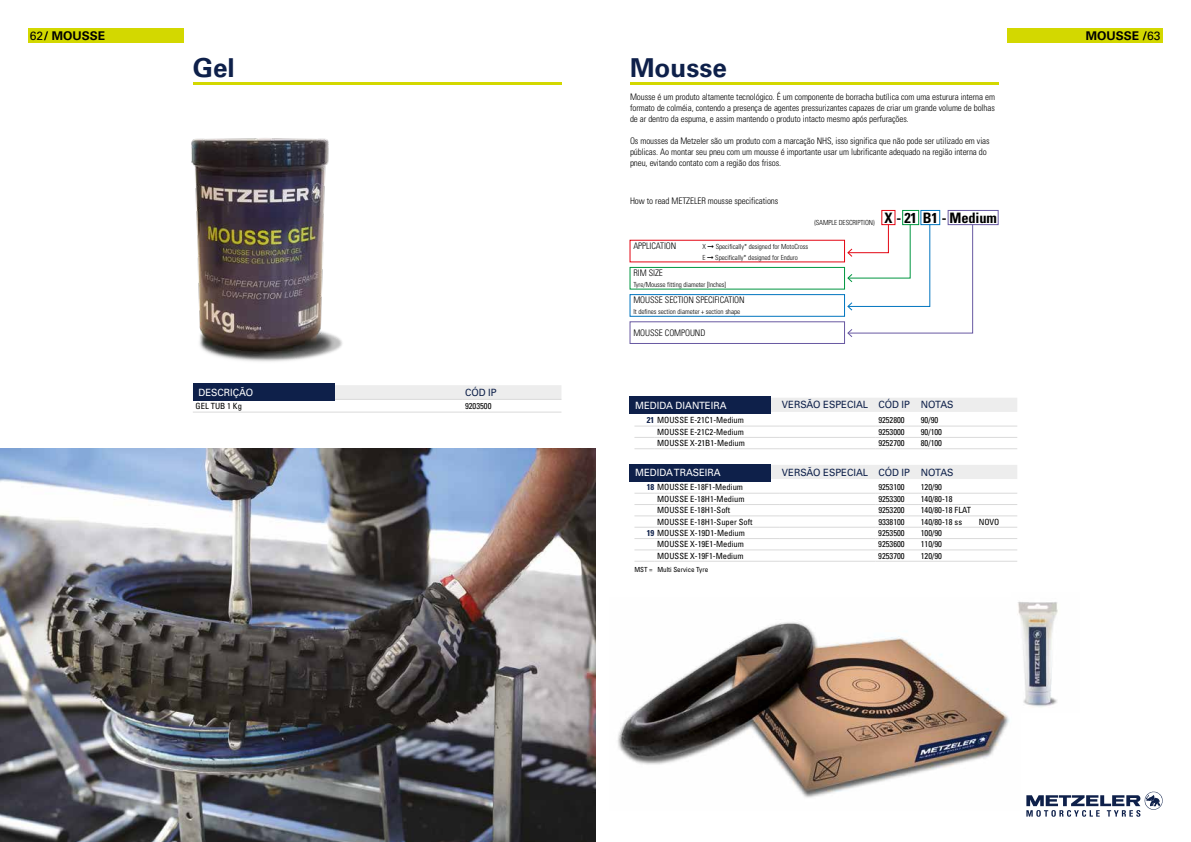
<style>
.page{position:relative;width:1191px;height:842px;background:#fff}
.page>*{position:absolute;margin:0;border:0;box-sizing:border-box;transform-origin:0 0}
.t1{font:700 26px "Univers LT Std";color:#0e204a}
.t2{font:700 12px "Univers LT Std";color:#000}
.t3{font:10px "Univers LT Std";color:#0e204a;scale:.95 1}
.t4{font:10px "Univers LT Std";color:#fff;scale:.95 1}
.t5{font:300 condensed 9px/11px "Univers LT Std";letter-spacing:-.01em;color:#000;text-align:justify}
.t6{font:condensed 8.5px "Univers LT Std";color:#000}
.t7{font:300 condensed 7px/11px "Univers LT Std";letter-spacing:-.01em;color:#000}
.t8{font:condensed 7px "Univers LT Std";color:#000}
.s1{font-weight:400}
.s2{font-weight:700;color:#0e204a}
</style>
<div class="page">
<svg style="left:1026px;top:792px;width:136px;height:25px"></svg>
<div style="left:28px;top:28px;width:156px;height:15px;background:#d3d800"></div>
<div style="left:1006px;top:28px;width:156px;height:15px;background:#d3d800"></div>
<img style="left:617px;top:622px;width:393px;height:176px">
<img style="left:1017px;top:601px;width:41px;height:106px">
<img style="left:191px;top:138px;width:152px;height:224px">
<hr style="left:193px;top:82px;width:368px;height:3px;background:#d3d800">
<div style="left:334px;top:385px;width:227px;height:14px;background:#ededed"></div>
<hr style="left:193px;top:399px;width:269px;height:1px;background:#dadada">
<hr style="left:462px;top:399px;width:99px;height:1px;background:#dadada">
<hr style="left:193px;top:412px;width:269px;height:1px;background:#dadada">
<hr style="left:462px;top:412px;width:99px;height:1px;background:#dadada">
<div style="left:193px;top:383px;width:141px;height:17px;background:#0e204a"></div>
<img style="left:0;top:448px;width:595px;height:394px">
<hr style="left:630px;top:82px;width:368px;height:3px;background:#d3d800">
<div style="left:771px;top:398px;width:246px;height:14px;background:#ededed"></div>
<svg style="left:634px;top:426px;width:20px;height:1px"></svg>
<hr style="left:654px;top:426px;width:125px;height:1px;background:#dadada">
<hr style="left:779px;top:426px;width:96px;height:1px;background:#dadada">
<hr style="left:875px;top:426px;width:43px;height:1px;background:#dadada">
<hr style="left:918px;top:426px;width:99px;height:1px;background:#dadada">
<svg style="left:634px;top:437px;width:20px;height:1px"></svg>
<hr style="left:654px;top:437px;width:125px;height:1px;background:#dadada">
<hr style="left:779px;top:437px;width:96px;height:1px;background:#dadada">
<hr style="left:875px;top:437px;width:43px;height:1px;background:#dadada">
<hr style="left:918px;top:437px;width:99px;height:1px;background:#dadada">
<svg style="left:634px;top:448px;width:20px;height:1px"></svg>
<hr style="left:654px;top:448px;width:125px;height:1px;background:#dadada">
<hr style="left:779px;top:448px;width:96px;height:1px;background:#dadada">
<hr style="left:875px;top:448px;width:43px;height:1px;background:#dadada">
<hr style="left:918px;top:448px;width:99px;height:1px;background:#dadada">
<div style="left:629px;top:397px;width:142px;height:17px;background:#0e204a"></div>
<div style="left:771px;top:465px;width:246px;height:14px;background:#ededed"></div>
<svg style="left:634px;top:493px;width:20px;height:1px"></svg>
<hr style="left:654px;top:493px;width:125px;height:1px;background:#dadada">
<hr style="left:779px;top:493px;width:96px;height:1px;background:#dadada">
<hr style="left:875px;top:493px;width:43px;height:1px;background:#dadada">
<hr style="left:918px;top:493px;width:99px;height:1px;background:#dadada">
<svg style="left:634px;top:504px;width:20px;height:1px"></svg>
<hr style="left:654px;top:504px;width:125px;height:1px;background:#dadada">
<hr style="left:779px;top:504px;width:96px;height:1px;background:#dadada">
<hr style="left:875px;top:504px;width:43px;height:1px;background:#dadada">
<hr style="left:918px;top:504px;width:99px;height:1px;background:#dadada">
<svg style="left:634px;top:515px;width:20px;height:1px"></svg>
<hr style="left:654px;top:515px;width:125px;height:1px;background:#dadada">
<hr style="left:779px;top:515px;width:96px;height:1px;background:#dadada">
<hr style="left:875px;top:515px;width:43px;height:1px;background:#dadada">
<hr style="left:918px;top:515px;width:99px;height:1px;background:#dadada">
<svg style="left:634px;top:527px;width:20px;height:1px"></svg>
<hr style="left:654px;top:527px;width:125px;height:1px;background:#dadada">
<hr style="left:779px;top:527px;width:96px;height:1px;background:#dadada">
<hr style="left:875px;top:527px;width:43px;height:1px;background:#dadada">
<hr style="left:918px;top:527px;width:99px;height:1px;background:#dadada">
<svg style="left:634px;top:538px;width:20px;height:1px"></svg>
<hr style="left:654px;top:538px;width:125px;height:1px;background:#dadada">
<hr style="left:779px;top:538px;width:96px;height:1px;background:#dadada">
<hr style="left:875px;top:538px;width:43px;height:1px;background:#dadada">
<hr style="left:918px;top:538px;width:99px;height:1px;background:#dadada">
<svg style="left:634px;top:549px;width:20px;height:1px"></svg>
<hr style="left:654px;top:549px;width:125px;height:1px;background:#dadada">
<hr style="left:779px;top:549px;width:96px;height:1px;background:#dadada">
<hr style="left:875px;top:549px;width:43px;height:1px;background:#dadada">
<hr style="left:918px;top:549px;width:99px;height:1px;background:#dadada">
<svg style="left:634px;top:561px;width:20px;height:1px"></svg>
<hr style="left:654px;top:561px;width:125px;height:1px;background:#dadada">
<hr style="left:779px;top:561px;width:96px;height:1px;background:#dadada">
<hr style="left:875px;top:561px;width:43px;height:1px;background:#dadada">
<hr style="left:918px;top:561px;width:99px;height:1px;background:#dadada">
<div style="left:629px;top:464px;width:142px;height:17px;background:#0e204a"></div>
<div style="left:629px;top:267px;width:216px;height:23px;border:1px solid #009641"></div>
<div style="left:629px;top:294px;width:216px;height:23px;border:1px solid #0075bf"></div>
<div style="left:629px;top:321px;width:216px;height:23px;border:1px solid #6859a2"></div>
<div style="left:881px;top:210px;width:14px;height:15px;border:1px solid #e30613"></div>
<div style="left:902px;top:210px;width:17px;height:15px;border:1px solid #009641"></div>
<div style="left:947px;top:210px;width:51px;height:15px;border:1px solid #6859a2"></div>
<div style="left:920px;top:210px;width:20px;height:15px;border:1px solid #0075bf"></div>
<svg style="left:847px;top:224px;width:126px;height:113px"></svg>
<h2 class="t2" style="left:30px;top:29px;width:77px"><span class="s1">62 /</span> MOUSSE</h2>
<h2 class="t2" style="left:1086px;top:29px;width:76px">MOUSSE <span class="s1">/63</span></h2>
<h1 class="t1" style="left:193px;top:53px;width:43px">Gel</h1>
<h1 class="t1" style="left:630px;top:53px;width:98px">Mousse</h1>
<p class="t5" style="left:630px;top:91px;width:366px">Mousse é um produto altamente tecnológico. É um componente de borracha butílica com uma esturura interna em formato de colméia, contendo a presença de agentes pressurizantes capazes de criar um grande volume de bolhas de ar dentro da espuma, e assim mantendo o produto intacto mesmo após perfurações.</p>
<p class="t5" style="left:630px;top:135px;width:361px;text-align:left">Os mousses da Metzeler são um produto com a marcação NHS, isso significa que não pode ser utilizado em vias públicas. Ao montar seu pneu com um mousse é importante usar um lubrificante adequado na região interna do pneu, evitando contato com a região dos frisos.</p>
<p class="t4" style="left:198px;top:386px;width:59px">DESCRIÇÃO</p>
<p class="t3" style="left:465px;top:386px;width:35px">CÓD IP</p>
<p class="t6" style="left:196px;top:400px;width:48px">GEL TUB 1 Kg</p>
<p class="t6" style="left:465px;top:400px;width:28px">9203500</p>
<p class="t5" style="left:630px;top:195px;width:150px">How to read METZELER mousse specifications</p>
<p class="t5" style="left:633px;top:240px;width:44px">APPLICATION</p>
<p class="t7" style="left:702px;top:241px;width:107px">X ➞ Specifically* designed for MotoCross<br>E ➞ Specifically* designed for Enduro</p>
<p class="t5" style="left:633px;top:267px;width:31px">RIM SIZE</p>
<p class="t7" style="left:633px;top:279px;width:94px">Tyre/Mousse fitting diameter [Inches]</p>
<p class="t5" style="left:633px;top:295px;width:113px">MOUSSE SECTION SPECIFICATION</p>
<p class="t7" style="left:633px;top:306px;width:108px">It defines section diameter + section shape</p>
<p class="t5" style="left:633px;top:327px;width:73px">MOUSSE COMPOUND</p>
<p class="t7" style="left:814px;top:217px;width:184px">(SAMPLE DESCRIPTION) <sup>X</sup> <sup>-</sup> <sup>21</sup> <sup>B1</sup> <sup>-</sup> <sup>Medium</sup></p>
<p class="t4" style="left:635px;top:400px;width:98px">MEDIDA DIANTEIRA</p>
<p class="t3" style="left:782px;top:399px;width:182px">VERSÃO ESPECIAL CÓD IP NOTAS</p>
<p class="t6" style="left:647px;top:415px;width:99px"><span class="s2">21</span> MOUSSE E-21C1-Medium</p>
<p class="t6" style="left:878px;top:415px;width:28px">9252800</p>
<p class="t6" style="left:921px;top:415px;width:19px">90/90</p>
<p class="t6" style="left:657px;top:426px;width:88px">MOUSSE E-21C2-Medium</p>
<p class="t6" style="left:878px;top:426px;width:28px">9253000</p>
<p class="t6" style="left:921px;top:426px;width:23px">90/100</p>
<p class="t6" style="left:657px;top:438px;width:89px">MOUSSE X-21B1-Medium</p>
<p class="t6" style="left:878px;top:438px;width:28px">9252700</p>
<p class="t6" style="left:921px;top:438px;width:23px">80/100</p>
<p class="t4" style="left:635px;top:467px;width:92px">MEDIDA TRASEIRA</p>
<p class="t3" style="left:782px;top:466px;width:182px">VERSÃO ESPECIAL CÓD IP NOTAS</p>
<p class="t6" style="left:647px;top:482px;width:98px"><span class="s2">18</span> MOUSSE E-18F1-Medium</p>
<p class="t6" style="left:878px;top:482px;width:28px">9253100</p>
<p class="t6" style="left:921px;top:482px;width:23px">120/90</p>
<p class="t6" style="left:657px;top:493px;width:89px">MOUSSE E-18H1-Medium</p>
<p class="t6" style="left:878px;top:493px;width:28px">9253300</p>
<p class="t6" style="left:921px;top:493px;width:33px">140/80-18</p>
<p class="t6" style="left:657px;top:505px;width:75px">MOUSSE E-18H1-Soft</p>
<p class="t6" style="left:878px;top:505px;width:28px">9253200</p>
<p class="t6" style="left:921px;top:505px;width:52px">140/80-18 FLAT</p>
<p class="t6" style="left:657px;top:516px;width:97px">MOUSSE E-18H1-Super Soft</p>
<p class="t6" style="left:878px;top:516px;width:28px">9338100</p>
<p class="t6" style="left:921px;top:516px;width:43px">140/80-18 ss</p>
<p class="t6" style="left:978px;top:516px;width:22px">NOVO</p>
<p class="t6" style="left:647px;top:528px;width:100px"><span class="s2">19</span> MOUSSE X-19D1-Medium</p>
<p class="t6" style="left:878px;top:528px;width:28px">9253500</p>
<p class="t6" style="left:921px;top:528px;width:23px">100/90</p>
<p class="t6" style="left:657px;top:539px;width:88px">MOUSSE X-19E1-Medium</p>
<p class="t6" style="left:878px;top:539px;width:28px">9253600</p>
<p class="t6" style="left:921px;top:539px;width:23px">110/90</p>
<p class="t6" style="left:657px;top:550px;width:88px">MOUSSE X-19F1-Medium</p>
<p class="t6" style="left:878px;top:550px;width:28px">9253700</p>
<p class="t6" style="left:921px;top:550px;width:23px">120/90</p>
<p class="t8" style="left:634px;top:565px;width:75px">MST = Multi Service Tyre</p>
</div>
